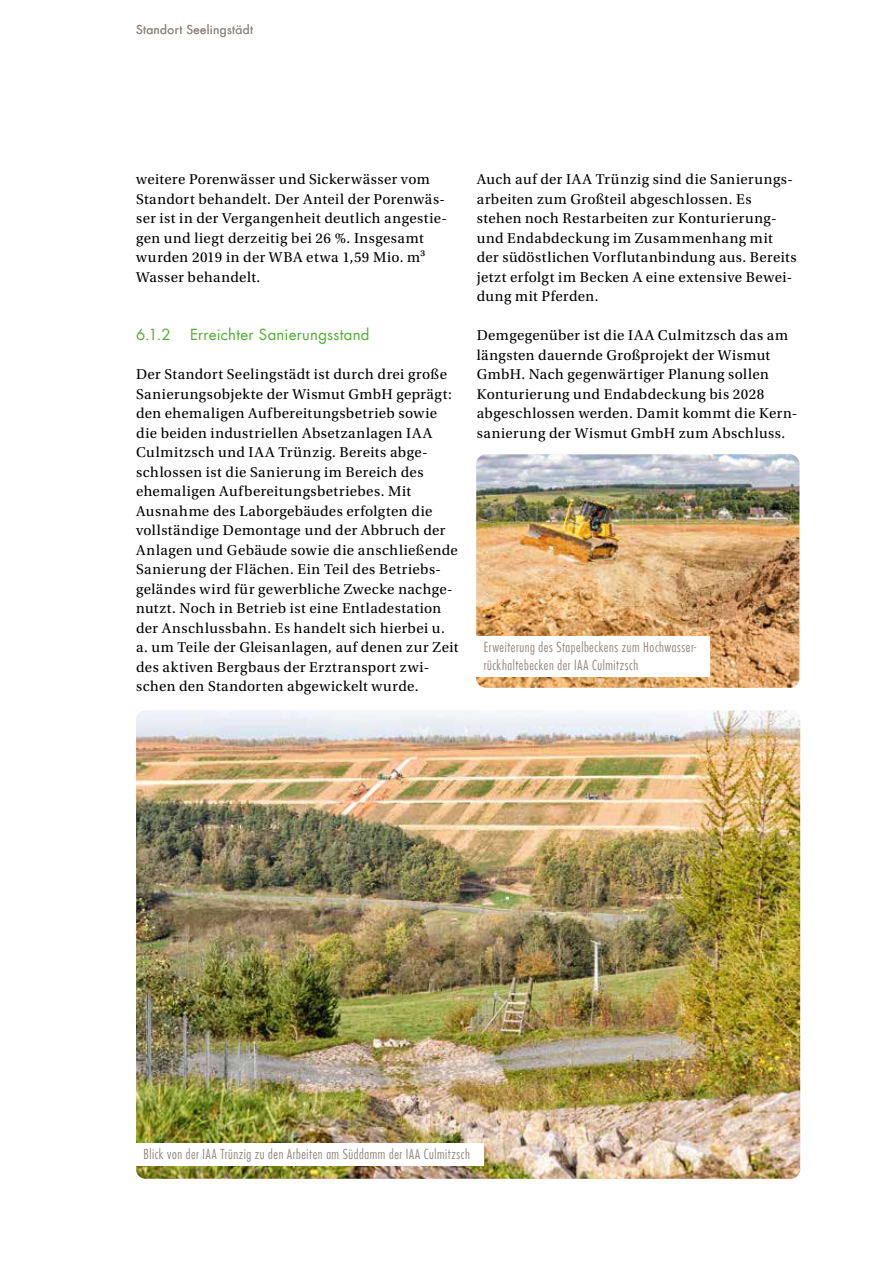
<style>
.page{position:relative;width:893px;height:1263px;background:#fff}
.page>*{position:absolute;margin:0;border:0;box-sizing:border-box;transform-origin:0 0}
.t1{font:15px/19.5px "Utopia Std";letter-spacing:.025em;color:#000}
.t2{font:15px "Futura Com";letter-spacing:.015em;color:#52ae32}
.t3{font:300 condensed 13.5px/18px "Futura Com";letter-spacing:.04em;color:#92857c}
.t4{font:12px "Futura Com";letter-spacing:.03em;color:#92857c}
</style>
<div class="page">
<img style="left:136px;top:711px;width:664px;height:468px">
<img style="left:476px;top:454px;width:323px;height:234px">
<div style="left:135px;top:1144px;width:348px;height:22px;background:#fff"></div>
<div style="left:475px;top:637px;width:235px;height:40px;background:#fff"></div>
<p class="t4" style="left:136px;top:21px;width:118px">Standort Seelingstädt</p>
<p class="t1" style="left:136px;top:170px;width:312px">weitere Porenwässer und Sickerwässer vom Standort behandelt. Der Anteil der Porenwäs&shy;ser ist in der Vergangenheit deutlich angestie&shy;gen und liegt derzeitig bei 26 %. Insgesamt wurden 2019 in der WBA etwa 1,59 Mio. m³<br>Wasser behandelt.</p>
<p class="t2" style="left:136px;top:324px;width:36px">6.1.2</p>
<p class="t2" style="left:190px;top:324px;width:181px">Erreichter Sanierungsstand</p>
<p class="t1" style="left:136px;top:365px;width:324px">Der Standort Seelingstädt ist durch drei große Sanierungsobjekte der Wismut GmbH geprägt: den ehemaligen Aufbereitungsbetrieb sowie die beiden industriellen Absetzanlagen IAA Culmitzsch und IAA Trünzig. Bereits abge&shy;schlossen ist die Sanierung im Bereich des ehemaligen Aufbereitungsbetriebes. Mit Ausnahme des Laborgebäudes erfolgten die vollständige Demontage und der Abbruch der Anlagen und Gebäude sowie die anschließende Sanierung der Flächen. Ein Teil des Betriebs&shy;geländes wird für gewerbliche Zwecke nachge&shy;nutzt. Noch in Betrieb ist eine Entladestation der Anschlussbahn. Es handelt sich hierbei u. a. um Teile der Gleisanlagen, auf denen zur Zeit des aktiven Bergbaus der Erztransport zwi&shy;schen den Standorten abgewickelt wurde.</p>
<p class="t1" style="left:477px;top:170px;width:321px">Auch auf der IAA Trünzig sind die Sanierungs&shy;arbeiten zum Großteil abgeschlossen. Es stehen noch Restarbeiten zur Konturierung&shy;und Endabdeckung im Zusammenhang mit der südöstlichen Vorflutanbindung aus. Bereits jetzt erfolgt im Becken A eine extensive Bewei&shy;dung mit Pferden.</p>
<p class="t1" style="left:477px;top:326px;width:322px">Demgegenüber ist die IAA Culmitzsch das am längsten dauernde Großprojekt der Wismut GmbH. Nach gegenwärtiger Planung sollen Konturierung und Endabdeckung bis 2028 abgeschlossen werden. Damit kommt die Kern&shy;sanierung der Wismut GmbH zum Abschluss.</p>
<p class="t3" style="left:484px;top:638px;width:214px">Erweiterung des Stapelbeckens zum Hochwasser&shy;rückhaltebecken der IAA Culmitzsch</p>
<p class="t3" style="left:144px;top:1145px;width:328px">Blick von der IAA Trünzig zu den Arbeiten am Süddamm der IAA Culmitzsch</p>
</div>
